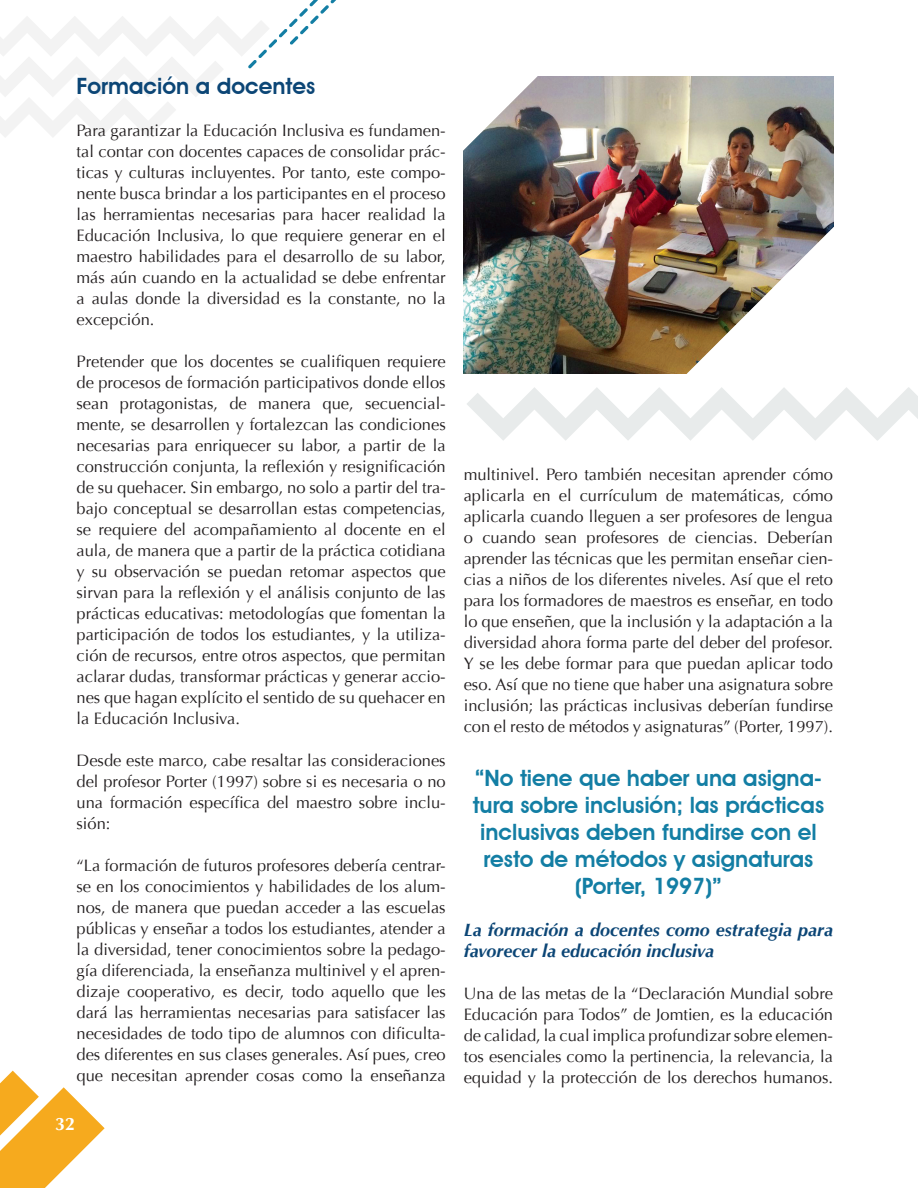
<style>
.page{position:relative;width:918px;height:1188px;background:#fff}
.page>*{position:absolute;margin:0;border:0;box-sizing:border-box;transform-origin:0 0}
.t1{font:600 22.5px/27px "Avant Garde IT Cby BT";color:#137ea4;text-align:center}
.t2{font:600 22.5px "Avant Garde IT Cby BT";color:#0c4676}
.t3{font:italic 700 18px/21px "Optima";color:#0c4676}
.t4{font:700 18px "Optima";color:#fff}
.t5{font:16.5px/21px "Optima";color:#231f20;text-align:justify}
</style>
<div class="page">
<svg style="left:0;top:0;width:543px;height:137px"></svg>
<svg style="left:0;top:1071px;width:105px;height:117px"></svg>
<img style="left:464px;top:77px;width:369px;height:296px">
<svg style="left:467px;top:387px;width:451px;height:54px"></svg>
<h1 class="t2" style="left:77px;top:72px;width:240px">Formación a docentes</h1>
<p class="t5" style="left:77px;top:120px;width:371px">Para garantizar la Educación Inclusiva es fundamen&shy;tal contar con docentes capaces de consolidar prác&shy;ticas y culturas incluyentes. Por tanto, este compo&shy;nente busca brindar a los participantes en el proceso las herramientas necesarias para hacer realidad la Educación Inclusiva, lo que requiere generar en el maestro habilidades para el desarrollo de su labor, más aún cuando en la actualidad se debe enfrentar a aulas donde la diversidad es la constante, no la excepción.</p>
<p class="t5" style="left:77px;top:351px;width:371px">Pretender que los docentes se cualifiquen requiere de procesos de formación participativos donde ellos sean protagonistas, de manera que, secuencial&shy;mente, se desarrollen y fortalezcan las condiciones necesarias para enriquecer su labor, a partir de la construcción conjunta, la reflexión y resignificación de su quehacer. Sin embargo, no solo a partir del tra&shy;bajo conceptual se desarrollan estas competencias, se requiere del acompañamiento al docente en el aula, de manera que a partir de la práctica cotidiana y su observación se puedan retomar aspectos que sirvan para la reflexión y el análisis conjunto de las prácticas educativas: metodologías que fomentan la participación de todos los estudiantes, y la utiliza&shy;ción de recursos, entre otros aspectos, que permitan aclarar dudas, transformar prácticas y generar accio&shy;nes que hagan explícito el sentido de su quehacer en la Educación Inclusiva.</p>
<p class="t5" style="left:77px;top:750px;width:371px">Desde este marco, cabe resaltar las consideraciones del profesor Porter (1997) sobre si es necesaria o no una formación específica del maestro sobre inclu&shy;sión:</p>
<p class="t5" style="left:77px;top:855px;width:371px">“La formación de futuros profesores debería centrar&shy;se en los conocimientos y habilidades de los alum&shy;nos, de manera que puedan acceder a las escuelas públicas y enseñar a todos los estudiantes, atender a la diversidad, tener conocimientos sobre la pedago&shy;gía diferenciada, la enseñanza multinivel y el apren&shy;dizaje cooperativo, es decir, todo aquello que les dará las herramientas necesarias para satisfacer las necesidades de todo tipo de alumnos con dificulta&shy;des diferentes en sus clases generales. Así pues, creo que necesitan aprender cosas como la enseñanza</p>
<p class="t4" style="left:55px;top:1114px;width:22px">32</p>
<p class="t5" style="left:464px;top:464px;width:371px">multinivel. Pero también necesitan aprender cómo aplicarla en el currículum de matemáticas, cómo aplicarla cuando lleguen a ser profesores de lengua o cuando sean profesores de ciencias. Deberían aprender las técnicas que les permitan enseñar cien&shy;cias a niños de los diferentes niveles. Así que el reto para los formadores de maestros es enseñar, en todo lo que enseñen, que la inclusión y la adaptación a la diversidad ahora forma parte del deber del profesor.<br>Y se les debe formar para que puedan aplicar todo eso. Así que no tiene que haber una asignatura sobre inclusión; las prácticas inclusivas deberían fundirse con el resto de métodos y asignaturas” (Porter, 1997).</p>
<h1 class="t1" style="left:473px;top:764px;width:353px">“No tiene que haber una asigna&shy;tura sobre inclusión; las prácticas inclusivas deben fundirse con el resto de métodos y asignaturas (Porter, 1997)”</h1>
<p class="t3" style="left:464px;top:919px;width:371px">La formación a docentes como estrategia para favorecer la educación inclusiva</p>
<p class="t5" style="left:464px;top:983px;width:371px">Una de las metas de la “Declaración Mundial sobre Educación para Todos” de Jomtien, es la educación de calidad, la cual implica profundizar sobre elemen&shy;tos esenciales como la pertinencia, la relevancia, la equidad y la protección de los derechos humanos.</p>
</div>
